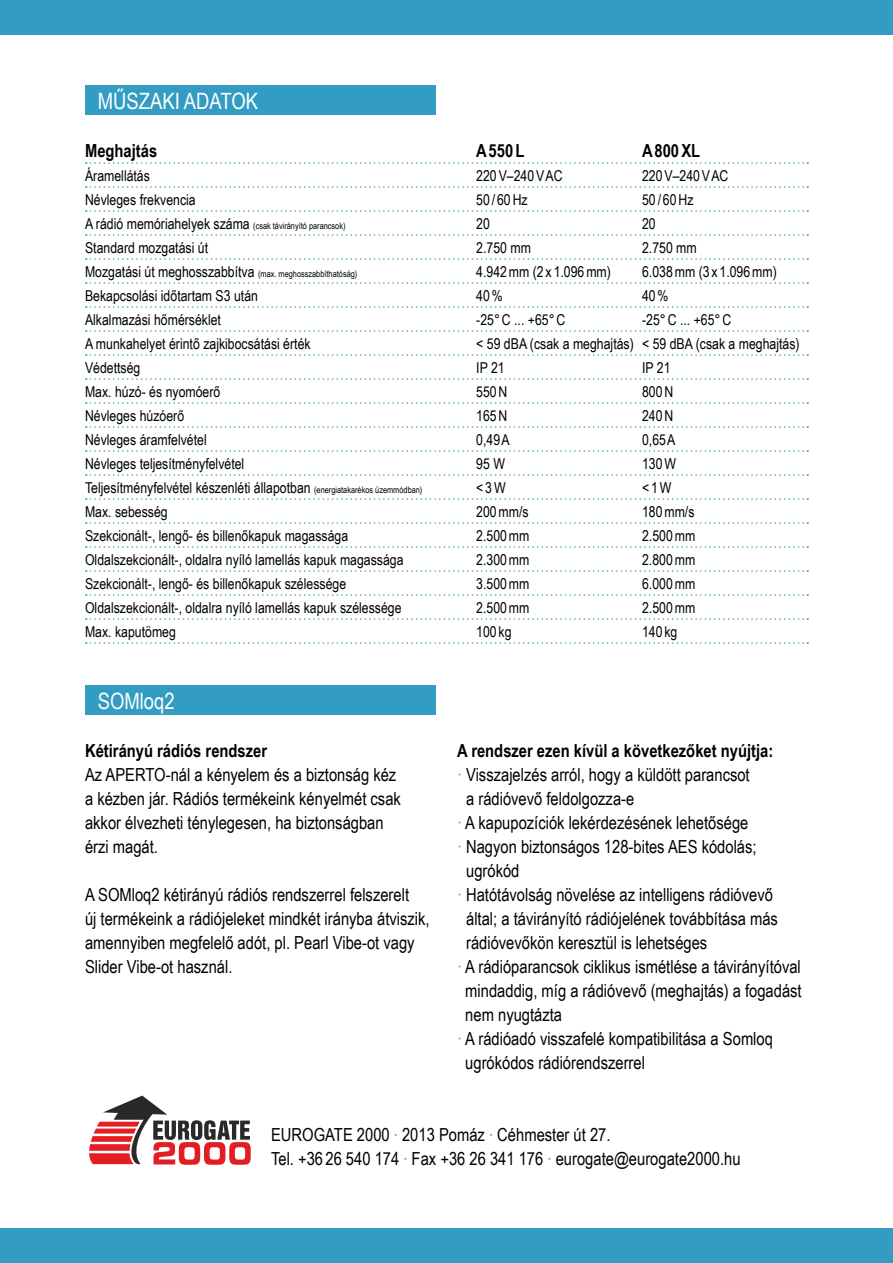
<style>
.page{position:relative;width:893px;height:1263px;background:#fff}
.page>*{position:absolute;margin:0;border:0;box-sizing:border-box;transform-origin:0 0}
.t1{font:22.5px "Arial Narrow";color:#fff}
.t2{font:18px/24px "Arial Narrow";color:#000}
.t3{font:700 18px "Arial Narrow";color:#000}
.t4{font:15px "Arial Narrow";color:#000}
.t5{font:9px "Arial Narrow";color:#000}
.s1{font-size:15px}
.s2{font-size:9px}
.s3{color:#339cc3}
</style>
<div class="page">
<div style="left:0;top:0;width:893px;height:34px;background:#339cc3"></div>
<div style="left:85px;top:685px;width:351px;height:30px;background:#339cc3"></div>
<div style="left:85px;top:86px;width:351px;height:29px;background:#339cc3"></div>
<div style="left:0;top:1229px;width:893px;height:34px;background:#339cc3"></div>
<svg style="left:86px;top:186px;width:722px;height:2px"></svg>
<svg style="left:86px;top:162px;width:722px;height:2px"></svg>
<svg style="left:86px;top:210px;width:722px;height:2px"></svg>
<svg style="left:86px;top:234px;width:722px;height:2px"></svg>
<svg style="left:86px;top:258px;width:722px;height:2px"></svg>
<svg style="left:86px;top:282px;width:722px;height:2px"></svg>
<svg style="left:86px;top:306px;width:722px;height:2px"></svg>
<svg style="left:86px;top:330px;width:722px;height:2px"></svg>
<svg style="left:86px;top:354px;width:722px;height:2px"></svg>
<svg style="left:86px;top:378px;width:722px;height:2px"></svg>
<svg style="left:86px;top:402px;width:722px;height:2px"></svg>
<svg style="left:86px;top:426px;width:722px;height:2px"></svg>
<svg style="left:86px;top:450px;width:722px;height:2px"></svg>
<svg style="left:86px;top:474px;width:722px;height:2px"></svg>
<svg style="left:86px;top:498px;width:722px;height:2px"></svg>
<svg style="left:86px;top:522px;width:722px;height:2px"></svg>
<svg style="left:86px;top:546px;width:722px;height:2px"></svg>
<svg style="left:86px;top:570px;width:722px;height:2px"></svg>
<svg style="left:86px;top:594px;width:722px;height:2px"></svg>
<svg style="left:86px;top:618px;width:722px;height:2px"></svg>
<svg style="left:86px;top:642px;width:722px;height:2px"></svg>
<svg style="left:89px;top:1095px;width:162px;height:70px"></svg>
<h1 class="t1" style="left:98px;top:85px;width:162px">MŰSZAKI ADATOK</h1>
<p class="t3" style="left:85px;top:137px;width:74px">Meghajtás</p>
<p class="t3" style="left:476px;top:137px;width:50px">A550L</p>
<p class="t3" style="left:642px;top:137px;width:60px">A800XL</p>
<p class="t4" style="left:85px;top:165px;width:66px">Áramellátás</p>
<p class="t4" style="left:476px;top:165px;width:88px">220V–240VAC</p>
<p class="t4" style="left:642px;top:165px;width:88px">220V–240VAC</p>
<p class="t4" style="left:85px;top:189px;width:112px">Névleges frekvencia</p>
<p class="t4" style="left:476px;top:189px;width:53px">50/60Hz</p>
<p class="t4" style="left:642px;top:189px;width:53px">50/60Hz</p>
<p class="t5" style="left:85px;top:219px;width:262px"><span class="s1">A rádió memóriahelyek száma</span> (csak távirányító parancsok)</p>
<p class="t4" style="left:476px;top:213px;width:15px">20</p>
<p class="t4" style="left:642px;top:213px;width:15px">20</p>
<p class="t4" style="left:85px;top:237px;width:125px">Standard mozgatási út</p>
<p class="t4" style="left:476px;top:237px;width:56px">2.750 mm</p>
<p class="t4" style="left:642px;top:237px;width:56px">2.750 mm</p>
<p class="t4" style="left:85px;top:261px;width:274px">Mozgatási út meghosszabbítva <span class="s2">(max. meghosszabbíthatóság)</span></p>
<p class="t4" style="left:476px;top:261px;width:136px">4.942mm (2 x 1.096mm)</p>
<p class="t4" style="left:642px;top:261px;width:136px">6.038mm (3 x 1.096mm)</p>
<p class="t4" style="left:85px;top:285px;width:174px">Bekapcsolási időtartam S3 után</p>
<p class="t4" style="left:476px;top:285px;width:28px">40%</p>
<p class="t4" style="left:642px;top:285px;width:28px">40%</p>
<p class="t4" style="left:85px;top:309px;width:138px">Alkalmazási hőmérséklet</p>
<p class="t4" style="left:476px;top:309px;width:91px">-25°C ... +65°C</p>
<p class="t4" style="left:642px;top:309px;width:91px">-25°C ... +65°C</p>
<p class="t4" style="left:85px;top:333px;width:227px">A munkahelyet érintő zajkibocsátási érték</p>
<p class="t4" style="left:476px;top:333px;width:325px">&lt; 59 dBA (csak a meghajtás) &lt; 59 dBA (csak a meghajtás)</p>
<p class="t4" style="left:85px;top:357px;width:57px">Védettség</p>
<p class="t4" style="left:476px;top:357px;width:30px">IP 21</p>
<p class="t4" style="left:642px;top:357px;width:30px">IP 21</p>
<p class="t4" style="left:85px;top:381px;width:137px">Max. húzó- és nyomóerő</p>
<p class="t4" style="left:476px;top:381px;width:33px">550N</p>
<p class="t4" style="left:642px;top:381px;width:33px">800N</p>
<p class="t4" style="left:85px;top:405px;width:101px">Névleges húzóerő</p>
<p class="t4" style="left:476px;top:405px;width:33px">165N</p>
<p class="t4" style="left:642px;top:405px;width:33px">240N</p>
<p class="t4" style="left:85px;top:429px;width:123px">Névleges áramfelvétel</p>
<p class="t4" style="left:476px;top:429px;width:35px">0,49A</p>
<p class="t4" style="left:642px;top:429px;width:35px">0,65A</p>
<p class="t4" style="left:85px;top:453px;width:161px">Névleges teljesítményfelvétel</p>
<p class="t4" style="left:476px;top:453px;width:30px">95 W</p>
<p class="t4" style="left:642px;top:453px;width:36px">130W</p>
<p class="t4" style="left:85px;top:477px;width:339px">Teljesítményfelvétel készenléti állapotban <span class="s2">(energiatakarékos üzemmódban)</span></p>
<p class="t4" style="left:476px;top:477px;width:31px">&lt;3W</p>
<p class="t4" style="left:642px;top:477px;width:31px">&lt;1W</p>
<p class="t4" style="left:85px;top:501px;width:84px">Max. sebesség</p>
<p class="t4" style="left:476px;top:501px;width:54px">200mm/s</p>
<p class="t4" style="left:642px;top:501px;width:54px">180mm/s</p>
<p class="t4" style="left:85px;top:525px;width:265px">Szekcionált-, lengő- és billenőkapuk magassága</p>
<p class="t4" style="left:476px;top:525px;width:55px">2.500mm</p>
<p class="t4" style="left:642px;top:525px;width:55px">2.500mm</p>
<p class="t4" style="left:85px;top:549px;width:320px">Oldalszekcionált-, oldalra nyíló lamellás kapuk magassága</p>
<p class="t4" style="left:476px;top:549px;width:55px">2.300mm</p>
<p class="t4" style="left:642px;top:549px;width:55px">2.800mm</p>
<p class="t4" style="left:85px;top:573px;width:263px">Szekcionált-, lengő- és billenőkapuk szélessége</p>
<p class="t4" style="left:476px;top:573px;width:55px">3.500mm</p>
<p class="t4" style="left:642px;top:573px;width:55px">6.000mm</p>
<p class="t4" style="left:85px;top:597px;width:318px">Oldalszekcionált-, oldalra nyíló lamellás kapuk szélessége</p>
<p class="t4" style="left:476px;top:597px;width:55px">2.500mm</p>
<p class="t4" style="left:642px;top:597px;width:55px">2.500mm</p>
<p class="t4" style="left:85px;top:621px;width:92px">Max. kaputömeg</p>
<p class="t4" style="left:476px;top:621px;width:37px">100 kg</p>
<p class="t4" style="left:642px;top:621px;width:37px">140 kg</p>
<h1 class="t1" style="left:98px;top:685px;width:78px">SOMloq2</h1>
<p class="t3" style="left:85px;top:737px;width:184px">Kétirányú rádiós rendszer</p>
<p class="t2" style="left:85px;top:762px;width:317px">Az APERTO-nál a kényelem és a biztonság kéz a kézben jár. Rádiós termékeink kényelmét csak akkor élvezheti ténylegesen, ha biztonságban érzi magát.</p>
<p class="t2" style="left:85px;top:882px;width:346px">A SOMloq2 kétirányú rádiós rendszerrel felszerelt<br>új termékeink a rádiójeleket mindkét irányba átviszik, amennyiben megfelelő adót, pl. Pearl Vibe-ot vagy Slider Vibe-ot használ.</p>
<p class="t3" style="left:457px;top:737px;width:318px">A rendszer ezen kívül a következőket nyújtja:</p>
<p class="t2" style="left:457px;top:762px;width:294px"><span class="s3">·</span> Visszajelzés arról, hogy a küldött parancsot</p>
<p class="t2" style="left:466px;top:786px;width:170px">a rádióvevő feldolgozza-e</p>
<p class="t2" style="left:457px;top:810px;width:293px"><span class="s3">·</span> A kapupozíciók lekérdezésének lehetősége</p>
<p class="t2" style="left:457px;top:834px;width:301px"><span class="s3">·</span> Nagyon biztonságos 128-bites AES kódolás;</p>
<p class="t2" style="left:466px;top:858px;width:55px">ugrókód</p>
<p class="t2" style="left:457px;top:882px;width:317px"><span class="s3">·</span> Hatótávolság növelése az intelligens rádióvevő</p>
<p class="t2" style="left:466px;top:906px;width:313px">által; a távirányító rádiójelének továbbítása más</p>
<p class="t2" style="left:466px;top:930px;width:243px">rádióvevőkön keresztül is lehetséges</p>
<p class="t2" style="left:457px;top:954px;width:345px"><span class="s3">·</span> A rádióparancsok ciklikus ismétlése a távirányítóval</p>
<p class="t2" style="left:465px;top:978px;width:338px">mindaddig, míg a rádióvevő (meghajtás) a fogadást</p>
<p class="t2" style="left:465px;top:1002px;width:98px">nem nyugtázta</p>
<p class="t2" style="left:457px;top:1026px;width:317px"><span class="s3">·</span> A rádióadó visszafelé kompatibilitása a Somloq</p>
<p class="t2" style="left:465px;top:1050px;width:181px">ugrókódos rádiórendszerrel</p>
<p class="t2" style="left:271px;top:1122px;width:471px">EUROGATE 2000 <span class="s3">∙</span> 2013 Pomáz <span class="s3">∙</span> Céhmester út 27.<br>Tel. +36 26 540 174 <span class="s3">∙</span> Fax +36 26 341 176 <span class="s3">∙</span> eurogate@eurogate2000.hu</p>
</div>
